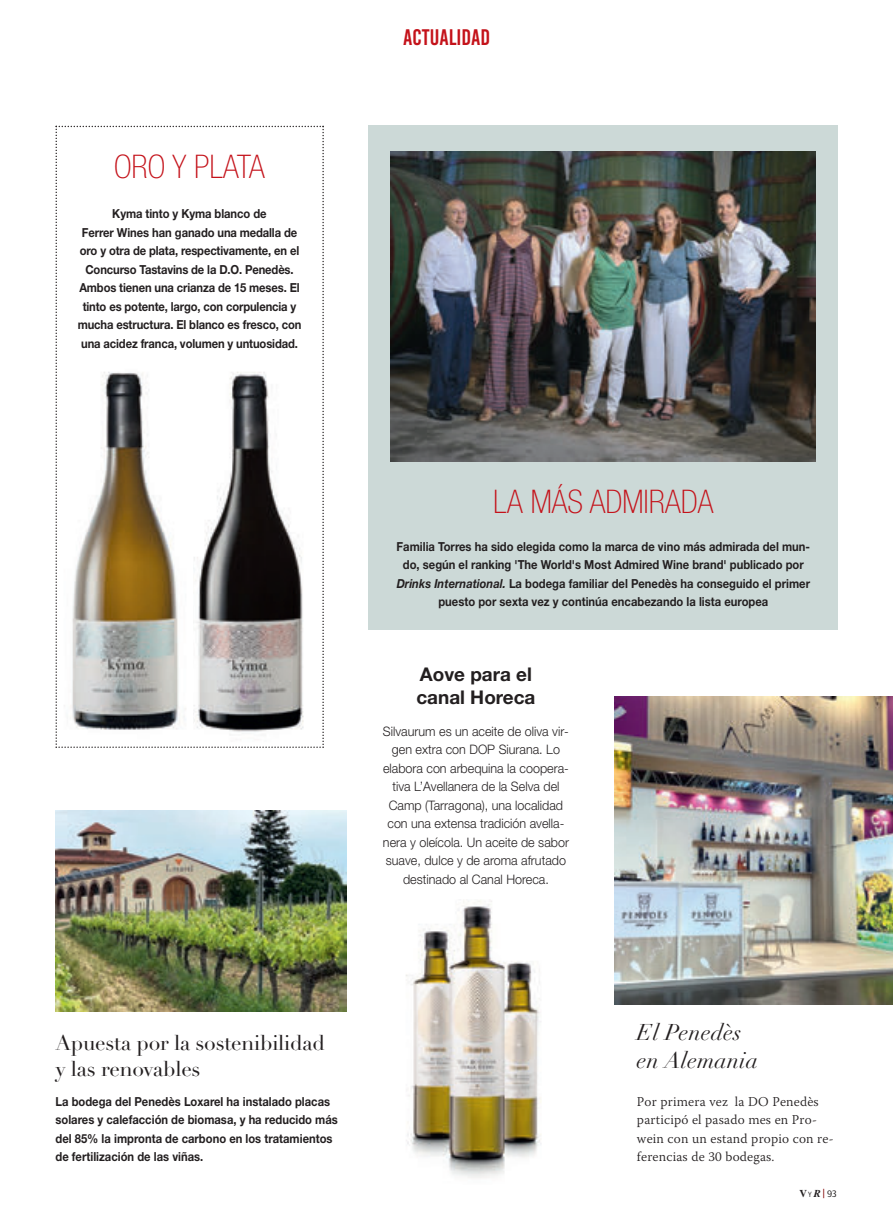
<style>
.page{position:relative;width:893px;height:1213px;background:#fff}
.page>*{position:absolute;margin:0;border:0;box-sizing:border-box;transform-origin:0 0}
.t1{font:100 condensed 32.55px "Helvetica Neue";color:#c4121a}
.t2{font:italic 22.5px/28px "Didot LH";letter-spacing:.015em;color:#231f20}
.t3{font:22.5px "Bebas Kai";color:#c4121a}
.t4{font:21px/26.2px "Didot LH";letter-spacing:-.01em;color:#231f20}
.t5{font:700 18.9px/22.6px "Helvetica Neue";color:#231f20}
.t6{font:300 13.5px/18.5px "Warnock Pro";letter-spacing:.015em;color:#231f20}
.t7{font:300 13.05px/18.5px "Helvetica Neue";color:#231f20;text-align:center;scale:.96 1}
.t8{font:700 12.45px/18.5px "Helvetica Neue";color:#231f20;text-align:center;scale:.9 1}
.t9{font:300 10.5px "HP Sans";color:#231f20}
.s1{font-style:italic}
.s2{font-family:"Times";font-weight:700}
.s3{font-size:7.8px}
.s4{font-family:"Times";font-weight:700;font-style:italic}
.s5{font-size:13.5px;color:#820101}
</style>
<div class="page">
<div style="left:368px;top:126px;width:470px;height:503px;background:#ccd9d7"></div>
<img style="left:391px;top:151px;width:425px;height:310px">
<img style="left:55px;top:810px;width:291px;height:201px">
<img style="left:614px;top:696px;width:279px;height:308px">
<img style="left:406px;top:900px;width:135px;height:278px">
<svg style="left:55px;top:126px;width:269px;height:622px"></svg>
<h1 class="t1" style="left:114px;top:148px;width:152px">ORO Y PLATA</h1>
<p class="t8" style="left:78px;top:204px;width:250px">Kyma tinto y Kyma blanco de<br>Ferrer Wines han ganado una medalla de oro y otra de plata, respectivamente, en el Concurso Tastavins de la D.O. Penedès.<br>Ambos tienen una crianza de 15 meses. El tinto es potente, largo, con corpulencia y mucha estructura. El blanco es fresco, con una acidez franca, volumen y untuosidad.</p>
<h2 class="t3" style="left:403px;top:25px;width:89px">ACTUALIDAD</h2>
<h1 class="t1" style="left:493px;top:483px;width:222px">LA MÁS ADMIRADA</h1>
<p class="t8" style="left:396px;top:537px;width:461px">Familia Torres ha sido elegida como la marca de vino más admirada del mun&shy;do, según el ranking 'The World's Most Admired Wine brand' publicado por <span class="s1">Drinks International.</span> La bodega familiar del Penedès ha conseguido el primer puesto por sexta vez y continúa encabezando la lista europea</p>
<h3 class="t5" style="left:416px;top:662px;width:120px">Aove para el canal Horeca</h3>
<p class="t7" style="left:383px;top:721px;width:195px">Silvaurum es un aceite de oliva vir&shy;gen extra con DOP Siurana. Lo elabora con arbequina la coopera&shy;tiva L’Avellanera de la Selva del<br>Camp (Tarragona), una localidad con una extensa tradición avella&shy;nera y oleícola. Un aceite de sabor suave, dulce y de aroma afrutado destinado al Canal Horeca.</p>
<h3 class="t4" style="left:55px;top:1030px;width:271px">Apuesta por la sostenibilidad y las renovables</h3>
<p class="t8" style="left:55px;top:1091px;width:315px;text-align:left">La bodega del Penedès Loxarel ha instalado placas solares y calefacción de biomasa, y ha reducido más del 85% la impronta de carbono en los tratamientos de fertilización de las viñas.</p>
<h2 class="t2" style="left:637px;top:1018px;width:123px">El Penedès en Alemania</h2>
<p class="t6" style="left:637px;top:1091px;width:198px">Por primera vez la DO Penedès participó el pasado mes en Pro&shy;wein con un estand propio con re&shy;ferencias de 30 bodegas.</p>
<p class="t9" style="left:799px;top:1189px;width:39px"><span class="s2">V</span><span class="s3">Y</span><span class="s4">R</span><span class="s5">|</span>93</p>
</div>
